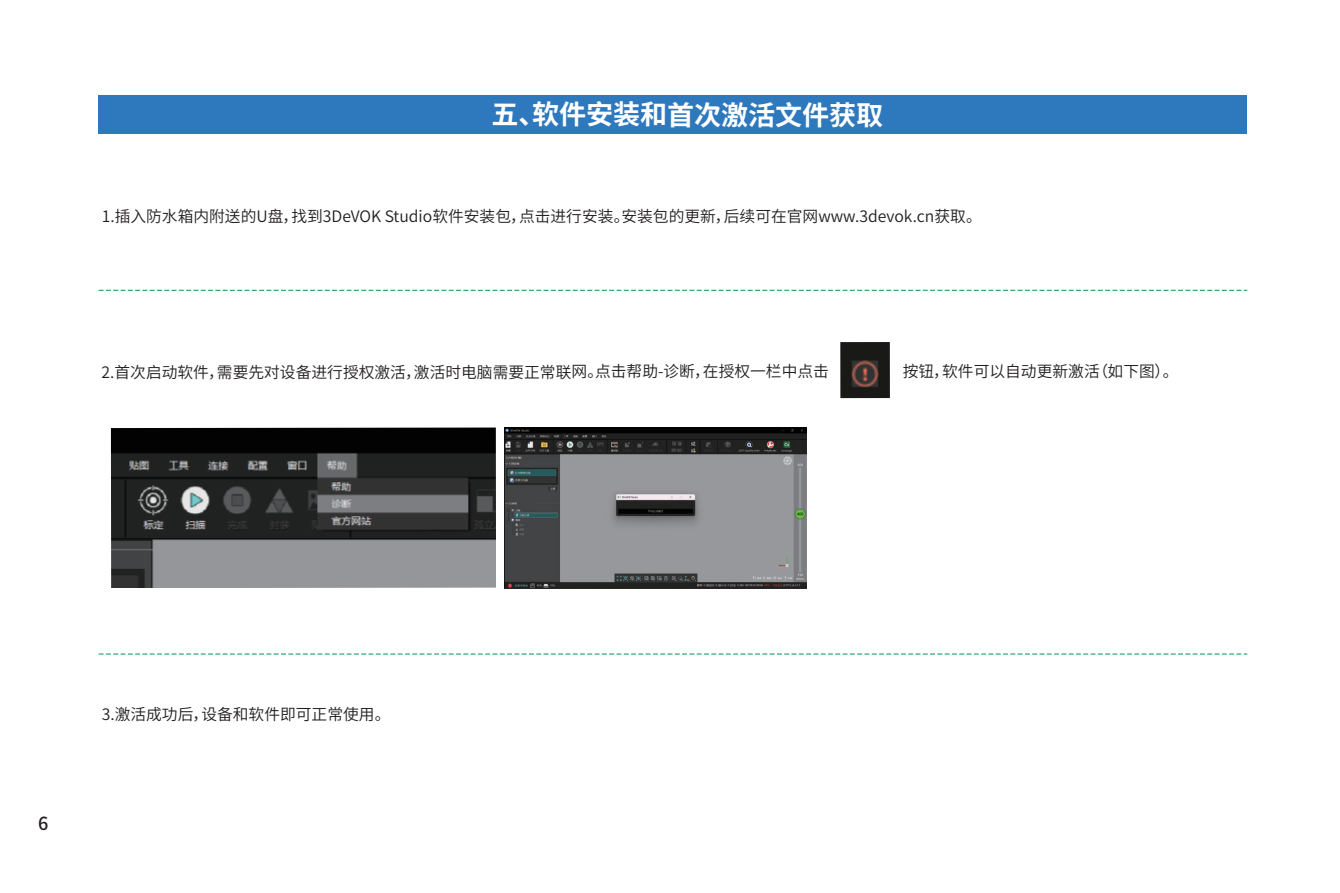
<style>
.page{position:relative;width:1340px;height:893px;background:#fff}
.page>*{position:absolute;margin:0;border:0;box-sizing:border-box;transform-origin:0 0}
.t1{font:700 27px "Source Han Sans CN";color:#fff}
.t2{font:500 18px "Source Han Sans CN";color:#231f20}
.t3{font:15.75px "Source Han Sans CN";color:#231f20}
</style>
<div class="page">
<div style="left:98px;top:95px;width:1148px;height:38px;background:#2e78bd"></div>
<img style="left:840px;top:342px;width:49px;height:56px">
<img style="left:111px;top:427px;width:385px;height:161px">
<svg style="left:99px;top:654px;width:1148px;height:1px"></svg>
<svg style="left:99px;top:290px;width:1148px;height:1px"></svg>
<img style="left:505px;top:427px;width:301px;height:161px">
<h1 class="t1" style="left:491px;top:99px;width:393px">五、软件安装和首次激活文件获取</h1>
<p class="t3" style="left:102px;top:208px;width:881px">1.插入防水箱内附送的U盘，找到3DeVOK Studio软件安装包，点击进行安装。安装包的更新，后续可在官网www.3devok.cn获取。</p>
<p class="t3" style="left:102px;top:363px;width:729px">2.首次启动软件，需要先对设备进行授权激活，激活时电脑需要正常联网。点击帮助-诊断，在授权一栏中点击</p>
<p class="t3" style="left:902px;top:362px;width:277px">按钮，软件可以自动更新激活（如下图）。</p>
<p class="t2" style="left:38px;top:813px;width:12px">6</p>
<p class="t3" style="left:102px;top:705px;width:290px">3.激活成功后，设备和软件即可正常使用。</p>
</div>
